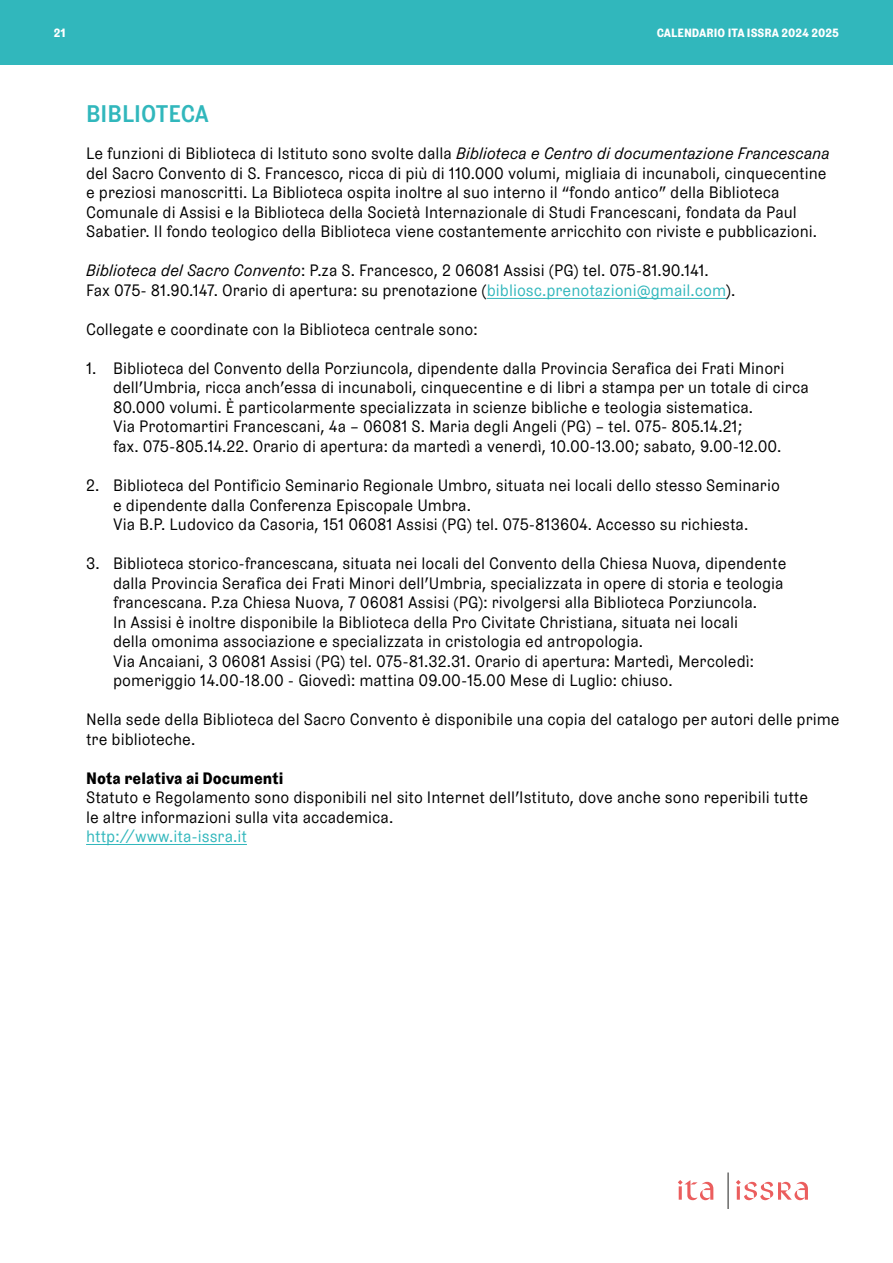
<style>
.page{position:relative;width:893px;height:1263px;background:#fff}
.page>*{position:absolute;margin:0;border:0;box-sizing:border-box;transform-origin:0 0}
.t1{font:500 24px "Grey LL";color:#31b7bc}
.t2{font:16.5px/19.5px "Grey LL";color:#000}
.t3{font:700 16.5px "Grey LL";color:#000}
.t4{font:16.5px "Grey LL";color:#31b7bc}
.t5{font:700 12px "Grey LL";color:#fff}
.s1{font-style:italic}
.s2{color:#31b7bc}
</style>
<div class="page">
<hr style="left:487px;top:298px;width:239px;height:1px;background:#31b7bc">
<hr style="left:86px;top:844px;width:161px;height:1px;background:#31b7bc">
<div style="left:0;top:0;width:893px;height:65px;background:#31b7bc"></div>
<hr style="left:728px;top:1172px;width:1px;height:37px;background:#1e1f1d">
<svg style="left:678px;top:1180px;width:35px;height:20px"></svg>
<svg style="left:736px;top:1180px;width:72px;height:20px"></svg>
<p class="t5" style="left:54px;top:24px;width:13px">21</p>
<p class="t5" style="left:657px;top:24px;width:184px">CALENDARIO ITA ISSRA 2024 2025</p>
<h1 class="t1" style="left:86px;top:95px;width:124px">BIBLIOTECA</h1>
<p class="t2" style="left:86px;top:143px;width:745px">Le funzioni di Biblioteca di Istituto sono svolte dalla <span class="s1">Biblioteca e Centro di documentazione Francescana </span>del Sacro Convento di S. Francesco, ricca di più di 110.000 volumi, migliaia di incunaboli, cinquecentine e preziosi manoscritti. La Biblioteca ospita inoltre al suo interno il “fondo antico” della Biblioteca Comunale di Assisi e la Biblioteca della Società Internazionale di Studi Francescani, fondata da Paul Sabatier. Il fondo teologico della Biblioteca viene costantemente arricchito con riviste e pubblicazioni.</p>
<p class="t2" style="left:86px;top:260px;width:651px"><span class="s1">Biblioteca del Sacro Convento</span>: P.za S. Francesco, 2 06081 Assisi (PG) tel. 075-81.90.141.<br>Fax 075- 81.90.147. Orario di apertura: su prenotazione (<span class="s2">bibliosc.prenotazioni@gmail.com</span>).</p>
<p class="t2" style="left:86px;top:318px;width:393px">Collegate e coordinate con la Biblioteca centrale sono:</p>
<p class="t2" style="left:113px;top:357px;width:697px;text-indent:-27px">1. Biblioteca del Convento della Porziuncola, dipendente dalla Provincia Serafica dei Frati Minori dell’Umbria, ricca anch’essa di incunaboli, cinquecentine e di libri a stampa per un totale di circa 80.000 volumi. È particolarmente specializzata in scienze bibliche e teologia sistematica.<br>Via Protomartiri Francescani, 4a – 06081 S. Maria degli Angeli (PG) – tel. 075- 805.14.21;<br>fax. 075-805.14.22. Orario di apertura: da martedì a venerdì, 10.00-13.00; sabato, 9.00-12.00.</p>
<p class="t2" style="left:113px;top:474px;width:668px;text-indent:-27px">2. Biblioteca del Pontificio Seminario Regionale Umbro, situata nei locali dello stesso Seminario e dipendente dalla Conferenza Episcopale Umbra.<br>Via B.P. Ludovico da Casoria, 151 06081 Assisi (PG) tel. 075-813604. Accesso su richiesta.</p>
<p class="t2" style="left:113px;top:552px;width:675px;text-indent:-27px">3. Biblioteca storico-francescana, situata nei locali del Convento della Chiesa Nuova, dipendente dalla Provincia Serafica dei Frati Minori dell’Umbria, specializzata in opere di storia e teologia francescana. P.za Chiesa Nuova, 7 06081 Assisi (PG): rivolgersi alla Biblioteca Porziuncola.<br>In Assisi è inoltre disponibile la Biblioteca della Pro Civitate Christiana, situata nei locali<br>della omonima associazione e specializzata in cristologia ed antropologia.<br>Via Ancaiani, 3 06081 Assisi (PG) tel. 075-81.32.31. Orario di apertura: Martedì, Mercoledì: pomeriggio 14.00-18.00 - Giovedì: mattina 09.00-15.00 Mese di Luglio: chiuso.</p>
<p class="t2" style="left:86px;top:708px;width:755px">Nella sede della Biblioteca del Sacro Convento è disponibile una copia del catalogo per autori delle prime tre biblioteche.</p>
<p class="t3" style="left:86px;top:765px;width:199px">Nota relativa ai Documenti</p>
<p class="t2" style="left:86px;top:786px;width:723px">Statuto e Regolamento sono disponibili nel sito Internet dell’Istituto, dove anche sono reperibili tutte le altre informazioni sulla vita accademica.</p>
<p class="t4" style="left:86px;top:824px;width:162px">http://www.ita-issra.it</p>
</div>
